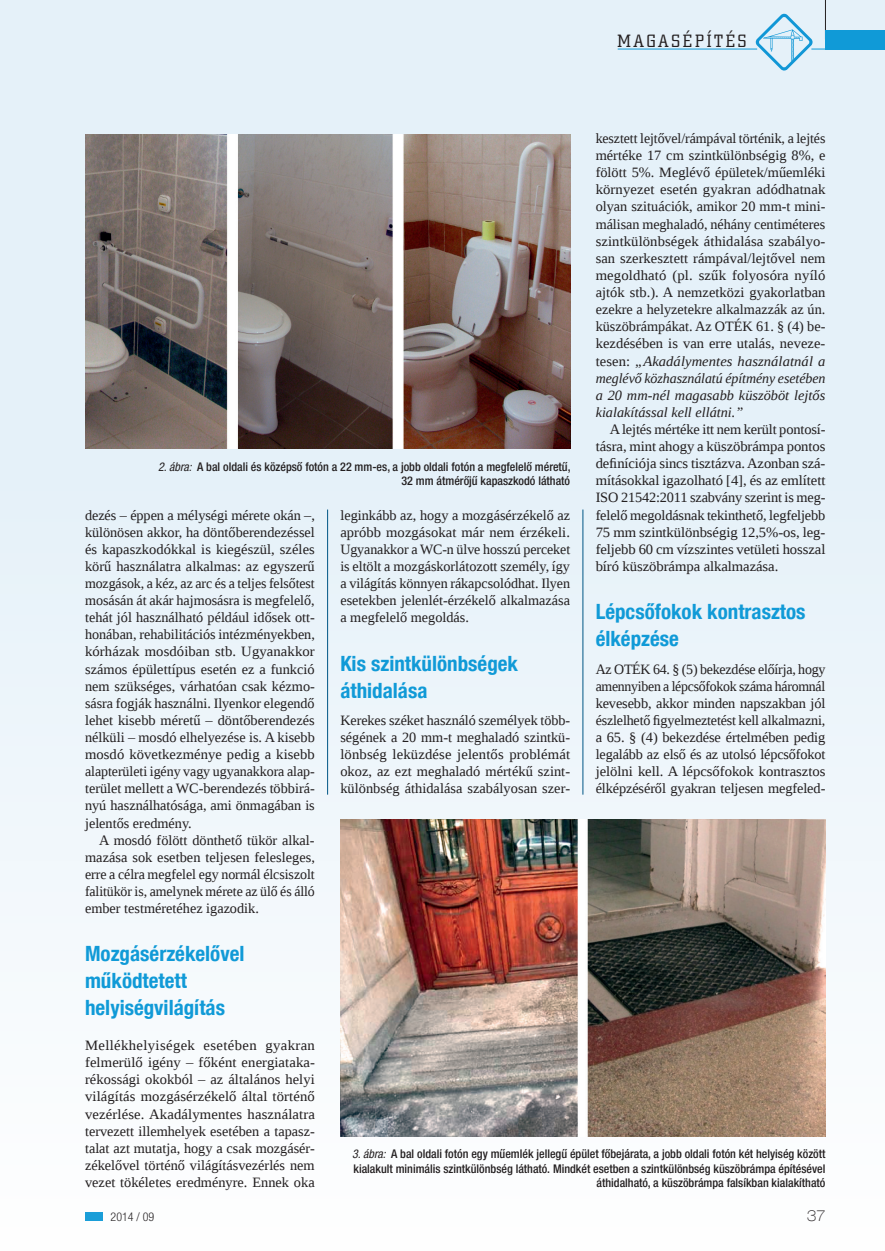
<style>
.page{position:relative;width:885px;height:1251px;background:#fff}
.page>*{position:absolute;margin:0;border:0;box-sizing:border-box;transform-origin:0 0}
.t1{font:700 condensed 21px/27px "Helvetica Neue LT Com";color:#109ad7}
.t2{font:18px "Square Slabserif 711 Lt PFL Normal";letter-spacing:.15em;color:#231f20}
.t3{font:100 expanded 15px "Helvetica Neue LT Com";color:#231f20}
.t4{font:14.25px/17.1px "Liberation Serif";color:#231f20;text-align:justify}
.t5{font:italic 14.25px "Liberation Serif";color:#231f20}
.t6{font:500 condensed 12px/14.4px "Helvetica Neue LT Com";color:#231f20;text-align:right}
.t7{font:300 condensed 12px "Helvetica Neue LT Com";color:#231f20}
.s1{font-style:normal}
.s2{font-weight:400;font-style:italic}
</style>
<div class="page">
<div style="left:0;top:0;width:884px;height:1250px;background:linear-gradient(to bottom,#dfedf7,#fafcfd)"></div>
<hr style="left:825px;top:0;width:1px;height:40px;background:#231f20">
<hr style="left:617px;top:49px;width:140px;height:1px;background:#109ad7">
<svg style="left:755px;top:13px;width:70px;height:58px;background:#c4e3f3"></svg>
<div style="left:825px;top:30px;width:59px;height:19px;background:#109ad7"></div>
<hr style="left:327px;top:509px;width:1px;height:285px;background:#005685">
<hr style="left:582px;top:509px;width:1px;height:285px;background:#005685">
<img style="left:85px;top:134px;width:485px;height:314px">
<img style="left:340px;top:819px;width:485px;height:316px">
<p class="t2" style="left:617px;top:29px;width:130px">MAGASÉPÍTÉS</p>
<p class="t4" style="left:595px;top:130px;width:231px">kesztett lejtővel/rámpával történik, a lejtés</p>
<p class="t4" style="left:595px;top:147px;width:231px">mértéke 17 cm szintkülönbségig 8%, e</p>
<p class="t4" style="left:595px;top:164px;width:231px">fölött 5%. Meglévő épületek/műemléki</p>
<p class="t4" style="left:595px;top:181px;width:231px">környezet esetén gyakran adódhatnak</p>
<p class="t4" style="left:595px;top:198px;width:231px">olyan szituációk, amikor 20 mm-t mini-</p>
<p class="t4" style="left:595px;top:215px;width:231px">málisan meghaladó, néhány centiméteres</p>
<p class="t4" style="left:595px;top:232px;width:231px">szintkülönbségek áthidalása szabályo-</p>
<p class="t4" style="left:595px;top:249px;width:231px">san szerkesztett rámpával/lejtővel nem</p>
<p class="t4" style="left:595px;top:266px;width:231px">megoldható (pl. szűk folyosóra nyíló</p>
<p class="t4" style="left:595px;top:283px;width:231px">ajtók stb.). A nemzetközi gyakorlatban</p>
<p class="t4" style="left:595px;top:301px;width:231px">ezekre a helyzetekre alkalmazzák az ún.</p>
<p class="t4" style="left:595px;top:318px;width:231px">küszöbrámpákat. Az OTÉK 61. § (4) be-</p>
<p class="t4" style="left:595px;top:335px;width:231px">kezdésében is van erre utalás, neveze-</p>
<p class="t5" style="left:595px;top:351px;width:231px"><span class="s1">tesen:</span> „Akadálymentes használatnál a</p>
<p class="t5" style="left:595px;top:368px;width:231px">meglévő közhasználatú építmény esetében</p>
<p class="t5" style="left:595px;top:385px;width:231px">a 20 mm-nél magasabb küszöböt lejtős</p>
<p class="t5" style="left:595px;top:403px;width:149px">kialakítással kell ellátni.”</p>
<p class="t4" style="left:609px;top:420px;width:217px">A lejtés mértéke itt nem került pontosí-</p>
<p class="t4" style="left:595px;top:437px;width:231px">tásra, mint ahogy a küszöbrámpa pontos</p>
<p class="t4" style="left:595px;top:454px;width:231px">definíciója sincs tisztázva. Azonban szá-</p>
<p class="t4" style="left:595px;top:472px;width:231px">mításokkal igazolható [4], és az említett</p>
<p class="t4" style="left:595px;top:489px;width:231px">ISO 21542:2011 szabvány szerint is meg-</p>
<p class="t4" style="left:595px;top:506px;width:231px">felelő megoldásnak tekinthető, legfeljebb</p>
<p class="t4" style="left:595px;top:523px;width:231px">75 mm szintkülönbségig 12,5%-os, leg-</p>
<p class="t4" style="left:595px;top:540px;width:231px">feljebb 60 cm vízszintes vetületi hosszal</p>
<p class="t4" style="left:595px;top:557px;width:184px">bíró küszöbrámpa alkalmazása.</p>
<p class="t1" style="left:595px;top:598px;width:211px">Lépcsőfokok kontrasztos élképzése</p>
<p class="t4" style="left:595px;top:660px;width:231px">Az OTÉK 64. § (5) bekezdése előírja, hogy amennyiben a lépcsőfokok száma háromnál kevesebb, akkor minden napszakban jól észlelhető figyelmeztetést kell alkalmazni, a 65. § (4) bekezdése értelmében pedig legalább az első és az utolsó lépcsőfokot jelölni kell. A lépcsőfokok kontrasztos élképzéséről gyakran teljesen megfeled-</p>
<p class="t6" style="left:158px;top:459px;width:414px"><span class="s2">2. ábra:</span> A bal oldali és középső fotón a 22 mm-es, a jobb oldali fotón a megfelelő méretű,<br>32 mm átmérőjű kapaszkodó látható</p>
<p class="t4" style="left:340px;top:506px;width:231px">leginkább az, hogy a mozgásérzékelő az apróbb mozgásokat már nem érzékeli.<br>Ugyanakkor a WC-n ülve hosszú perceket is eltölt a mozgáskorlátozott személy, így a világítás könnyen rákapcsolódhat. Ilyen esetekben jelenlét-érzékelő alkalmazása a megfelelő megoldás.</p>
<p class="t1" style="left:340px;top:649px;width:179px">Kis szintkülönbségek áthidalása</p>
<p class="t4" style="left:340px;top:711px;width:231px">Kerekes széket használó személyek több&shy;ségének a 20 mm-t meghaladó szintkü&shy;lönbség leküzdése jelentős problémát okoz, az ezt meghaladó mértékű szint&shy;különbség áthidalása szabályosan szer-</p>
<p class="t4" style="left:85px;top:506px;width:231px">dezés – éppen a mélységi mérete okán –,</p>
<p class="t4" style="left:85px;top:523px;width:231px">különösen akkor, ha döntőberendezéssel</p>
<p class="t4" style="left:85px;top:540px;width:231px">és kapaszkodókkal is kiegészül, széles</p>
<p class="t4" style="left:85px;top:557px;width:231px">körű használatra alkalmas: az egyszerű</p>
<p class="t4" style="left:85px;top:574px;width:231px">mozgások, a kéz, az arc és a teljes felsőtest</p>
<p class="t4" style="left:85px;top:591px;width:231px">mosásán át akár hajmosásra is megfelelő,</p>
<p class="t4" style="left:85px;top:608px;width:231px">tehát jól használható például idősek ott-</p>
<p class="t4" style="left:85px;top:625px;width:231px">honában, rehabilitációs intézményekben,</p>
<p class="t4" style="left:85px;top:643px;width:231px">kórházak mosdóiban stb. Ugyanakkor</p>
<p class="t4" style="left:85px;top:660px;width:231px">számos épülettípus esetén ez a funkció</p>
<p class="t4" style="left:85px;top:677px;width:231px">nem szükséges, várhatóan csak kézmo-</p>
<p class="t4" style="left:85px;top:694px;width:231px">sásra fogják használni. Ilyenkor elegendő</p>
<p class="t4" style="left:85px;top:711px;width:231px">lehet kisebb méretű – döntőberendezés</p>
<p class="t4" style="left:85px;top:728px;width:231px">nélküli – mosdó elhelyezése is. A kisebb</p>
<p class="t4" style="left:85px;top:745px;width:231px">mosdó következménye pedig a kisebb</p>
<p class="t4" style="left:85px;top:762px;width:231px">alapterületi igény vagy ugyanakkora alap-</p>
<p class="t4" style="left:85px;top:779px;width:231px">terület mellett a WC-berendezés többirá-</p>
<p class="t4" style="left:85px;top:796px;width:231px">nyú használhatósága, ami önmagában is</p>
<p class="t4" style="left:85px;top:814px;width:108px">jelentős eredmény.</p>
<p class="t4" style="left:99px;top:831px;width:217px">A mosdó fölött dönthető tükör alkal-</p>
<p class="t4" style="left:85px;top:848px;width:231px">mazása sok esetben teljesen felesleges,</p>
<p class="t4" style="left:85px;top:865px;width:231px">erre a célra megfelel egy normál élcsiszolt</p>
<p class="t4" style="left:85px;top:882px;width:231px">falitükör is, amelynek mérete az ülő és álló</p>
<p class="t4" style="left:85px;top:899px;width:175px">ember testméretéhez igazodik.</p>
<p class="t1" style="left:85px;top:940px;width:161px">Mozgásérzékelővel működtetett helyiségvilágítás</p>
<p class="t4" style="left:85px;top:1036px;width:231px">Mellékhelyiségek esetében gyakran felmerülő igény – főként energiataka&shy;rékossági okokból – az általános helyi világítás mozgásérzékelő által történő vezérlése. Akadálymentes használatra tervezett illemhelyek esetében a tapasz&shy;talat azt mutatja, hogy a csak mozgásér&shy;zékelővel történő világításvezérlés nem vezet tökéletes eredményre. Ennek oka</p>
<p class="t6" style="left:352px;top:1146px;width:475px"><span class="s2">3. ábra:</span> A bal oldali fotón egy műemlék jellegű épület főbejárata, a jobb oldali fotón két helyiség között kialakult minimális szintkülönbség látható. Mindkét esetben a szintkülönbség küszöbrámpa építésével áthidalható, a küszöbrámpa falsíkban kialakítható</p>
<p class="t7" style="left:111px;top:1209px;width:45px">2014 / 09</p>
<p class="t3" style="left:806px;top:1206px;width:20px">37</p>
</div>
